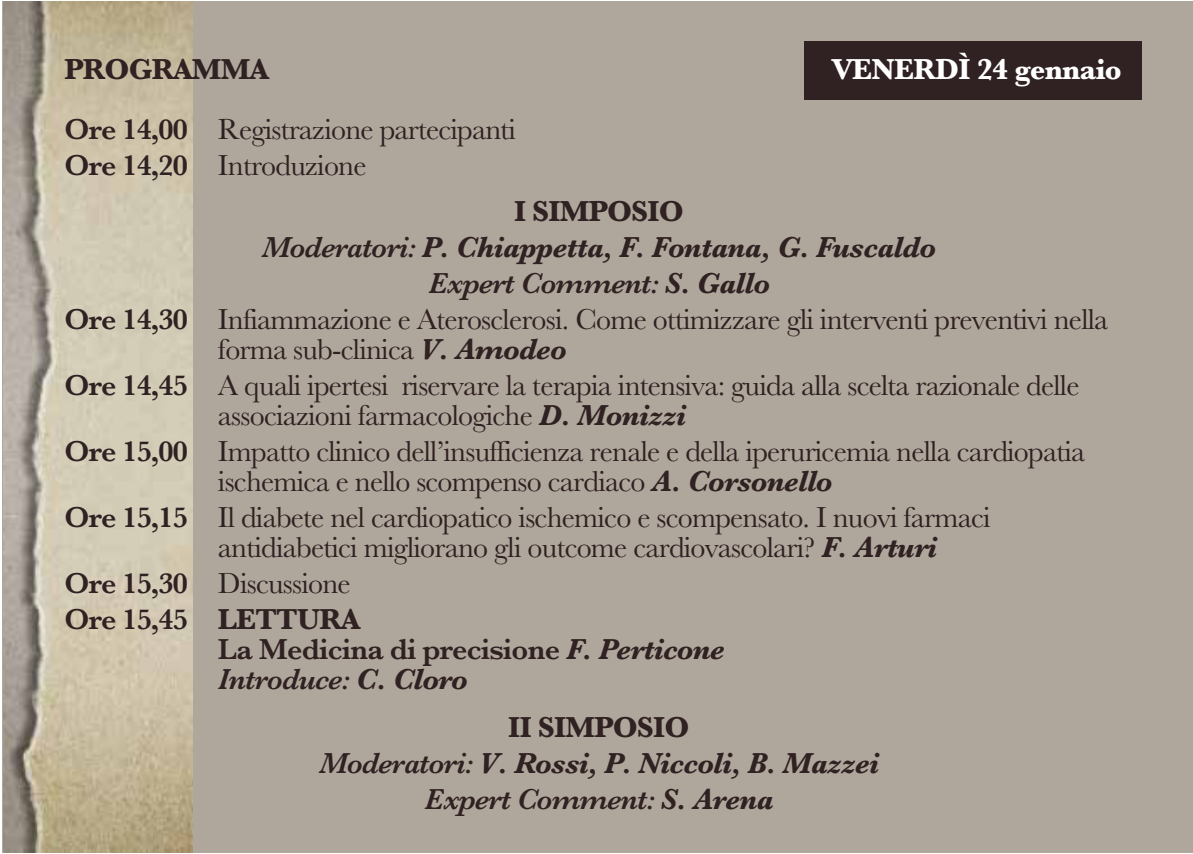
<style>
.page{position:relative;width:1193px;height:854px;background:#fff}
.page>*{position:absolute;margin:0;border:0;box-sizing:border-box;transform-origin:0 0}
.t1{font:30px/36px "Baskerville";letter-spacing:-.025em;color:#302122}
.t2{font:italic 700 30px/36px "Baskerville";letter-spacing:-.025em;color:#302122;text-align:center}
.t3{font:600 30px/30px "Baskerville";letter-spacing:-.025em;color:#302122}
.t4{font:italic 600 30px "Baskerville";letter-spacing:-.025em;color:#302122}
.t5{font:700 30px "Baskerville";letter-spacing:-.025em;color:#302122}
.t6{font:700 30px "Baskerville";letter-spacing:-.025em;color:#fff}
.s1{font-weight:600}
.s2{font-weight:700}
.s3{font-weight:700;font-style:italic}
.s4{font-style:italic}
.s5{font-style:normal}
</style>
<div class="page">
<div style="left:2px;top:1px;width:1191px;height:851px;background:#b0a79c"></div>
<img style="left:4px;top:1px;width:188px;height:851px">
<div style="left:804px;top:41px;width:337px;height:59px;background:#302122"></div>
<p class="t5" style="left:65px;top:48px;width:206px">PROGRAMMA</p>
<p class="t6" style="left:832px;top:48px;width:292px">VENERDÌ 24 gennaio</p>
<p class="t1" style="left:65px;top:111px;width:453px"><span class="s1">Ore 14,00</span> Registrazione partecipanti<br><span class="s1">Ore 14,20</span> Introduzione</p>
<p class="t5" style="left:514px;top:190px;width:171px">I SIMPOSIO</p>
<p class="t2" style="left:262px;top:229px;width:675px"><span class="s1">Moderatori:</span> P. Chiappetta, F. Fontana, G. Fuscaldo</p>
<p class="t4" style="left:428px;top:262px;width:343px">Expert Comment: <span class="s2">S. Gallo</span></p>
<p class="t1" style="left:65px;top:301px;width:1045px"><span class="s1">Ore 14,30</span> Infiammazione e Aterosclerosi. Come ottimizzare gli interventi preventivi nella</p>
<p class="t1" style="left:65px;top:331px;width:1016px;text-indent:153px">forma sub-clinica <span class="s3">V. Amodeo<br></span><span class="s1">Ore 14,45</span> A quali ipertesi riservare la terapia intensiva: guida alla scelta razionale delle</p>
<p class="t1" style="left:65px;top:397px;width:1022px;text-indent:153px">associazioni farmacologiche <span class="s3">D. Monizzi<br></span><span class="s1">Ore 15,00</span> Impatto clinico dell’insufficienza renale e della iperuricemia nella cardiopatia</p>
<p class="t1" style="left:65px;top:463px;width:928px;text-align:center">ischemica e nello scompenso cardiaco <span class="s3">A. Corsonello<br></span><span class="s1">Ore 15,15</span> Il diabete nel cardiopatico ischemico e scompensato. I nuovi farmaci</p>
<p class="t1" style="left:65px;top:529px;width:874px;text-indent:153px">antidiabetici migliorano gli outcome cardiovascolari? <span class="s3">F. Arturi<br></span><span class="s1">Ore 15,30</span> Discussione<br><span class="s1">Ore 15,45</span> <span class="s2">LETTURA</span></p>
<p class="t3" style="left:218px;top:633px;width:508px">La Medicina di precisione <span class="s3">F. Perticone<br></span><span class="s4">Introduce:</span> <span class="s3">C. Cloro</span></p>
<p class="t2" style="left:319px;top:709px;width:561px"><span class="s5">II SIMPOSIO<br></span><span class="s1">Moderatori:</span> V. Rossi, P. Niccoli, B. Mazzei<br><span class="s1">Expert Comment:</span> S. Arena</p>
</div>
